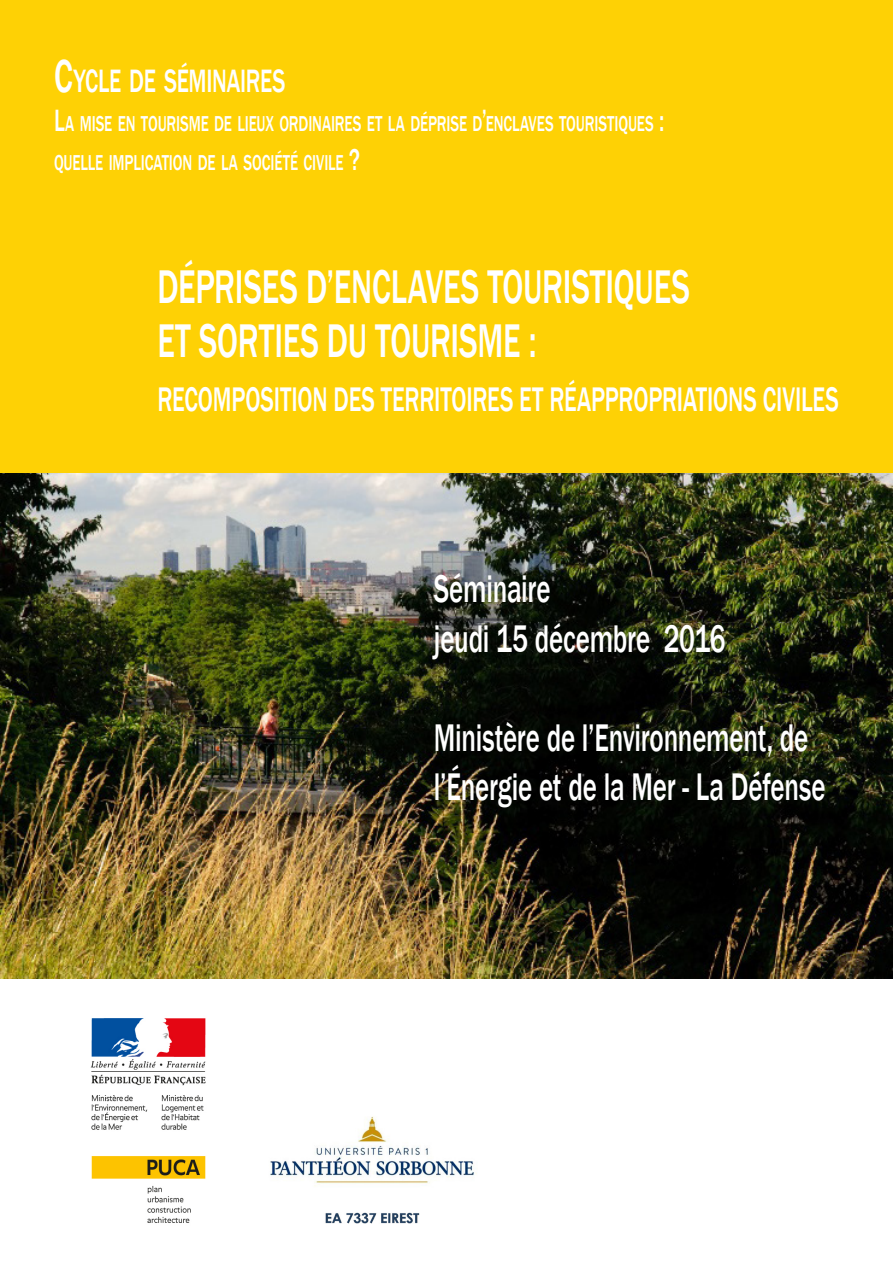
<style>
.page{position:relative;width:893px;height:1263px;background:#fff}
.page>*{position:absolute;margin:0;border:0;box-sizing:border-box;transform-origin:0 0}
.titre_chapitre{font:500 48.6px "Franklin Gothic";letter-spacing:-.005em;color:#fff;scale:.67 1}
.titre_chapitre-2{font:500 39.6px/49.5px "Franklin Gothic";letter-spacing:-.01em;color:#fff;scale:.68 1}
.titre_chapitre-3{font:500 35.1px "Franklin Gothic";letter-spacing:-.005em;color:#fff;scale:.67 1}
.titre_chapitre-4{font:500 33.3px "Franklin Gothic";letter-spacing:-.015em;color:#fff;scale:.68 1}
.titre_chapitre-5{font:500 22.2px/39px "Franklin Gothic";letter-spacing:-.01em;color:#fff;scale:.68 1}
.s1{font-size:47.55px}
.s2{font-size:31.65px}
.s3{font-style:inherit}
</style>
<div class="page">
<div style="left:0;top:0;width:893px;height:473px;background:#fed105"></div>
<img style="left:0;top:473px;width:893px;height:505px">
<img style="left:90px;top:1018px;width:116px;height:205px">
<img style="left:270px;top:1116px;width:207px;height:108px">
<p class="titre_chapitre-4" style="left:54px;top:60px;width:341px"><span class="s1">C</span>YCLE DE SÉMINAIRES</p>
<p class="titre_chapitre-5" style="left:54px;top:104px;width:899px"><span class="s2">L</span>A MISE EN TOURISME DE LIEUX ORDINAIRES ET LA DÉPRISE D<span class="s2">’</span>ENCLAVES TOURISTIQUES <span class="s2">:<br></span>QUELLE IMPLICATION DE LA SOCIÉTÉ CIVILE <span class="s2">?</span></p>
<p class="titre_chapitre" style="left:157px;top:257px;width:796px">DÉPRISES D’ENCLAVES TOURISTIQUES</p>
<p class="titre_chapitre" style="left:157px;top:311px;width:567px">ET SORTIES DU TOURISME :</p>
<p class="titre_chapitre-3" style="left:157px;top:377px;width:1018px">RECOMPOSITION DES TERRITOIRES ET RÉAPPROPRIATIONS CIVILES</p>
<p class="titre_chapitre-2" style="left:434px;top:565px;width:173px"><span class="s3">S</span>éminaire</p>
<p class="titre_chapitre-2" style="left:434px;top:614px;width:430px">jeudi 15 décembre 2016</p>
<p class="titre_chapitre-2" style="left:434px;top:713px;width:577px">Ministère de l’Environnement, de l’Énergie et de la Mer - La Défense</p>
</div>
